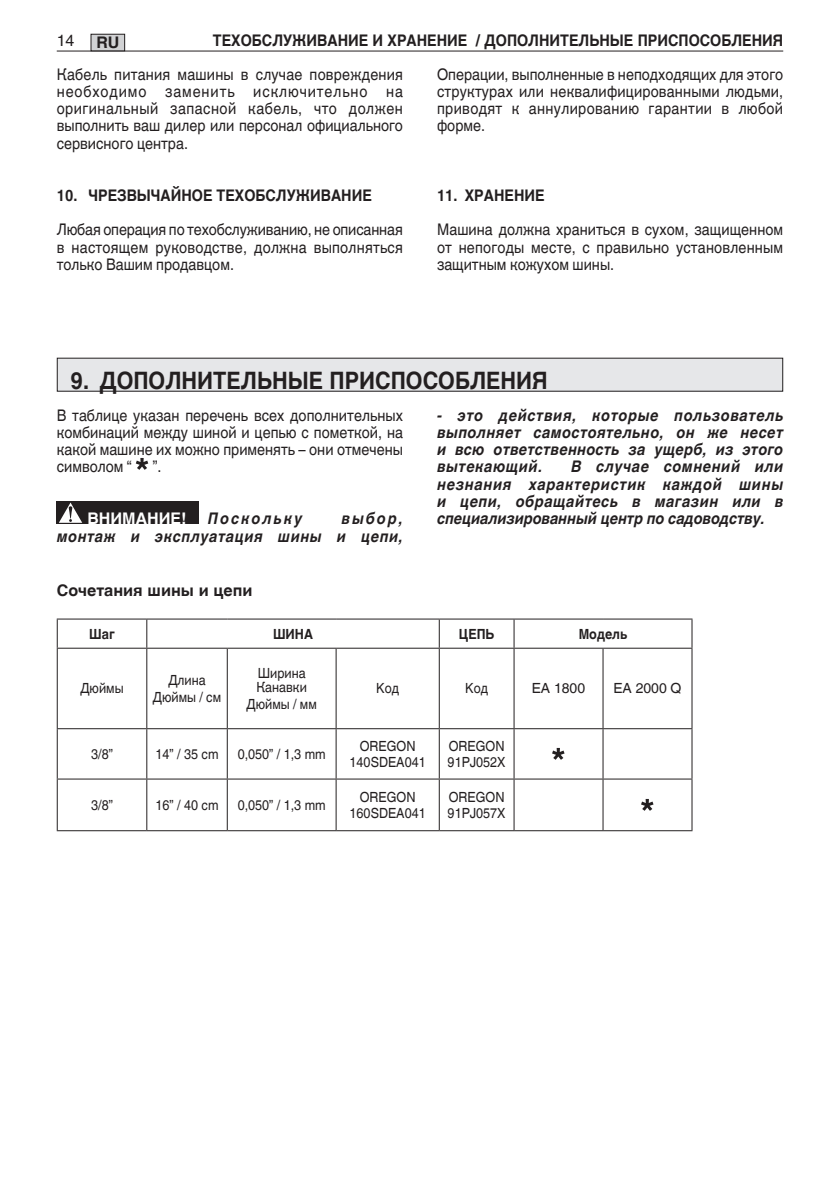
<style>
.page{position:relative;width:840px;height:1191px;background:#fff}
.page>*{position:absolute;margin:0;border:0;box-sizing:border-box;transform-origin:0 0}
.Normale{font:700 24px "Helvetica World";color:#231f20;scale:.9 1}
.Normale-2{font:16px/17.2px "Helvetica World";color:#231f20;text-align:justify;scale:.9 1}
.t1{font:italic 700 16px/17.2px "Helvetica World";letter-spacing:.02em;color:#231f20;text-align:justify;scale:.9 1}
.Normale-3{font:700 16px "Helvetica World";color:#231f20;scale:.9 1}
.t2{font:italic 700 16px/17.2px "Helvetica World";letter-spacing:.045em;color:#231f20;text-align:right;scale:.9 1}
.Normale-4{font:700 16px "Helvetica World";color:#231f20}
.t3{font:italic 700 16px "Helvetica World";letter-spacing:.145em;color:#231f20;scale:.9 1}
.Normale-5{font:700 16px "Helvetica World";color:#fff}
.Normale-6{font:16px "Helvetica World";color:#231f20}
.Normale-7{font:14px "Helvetica World";color:#231f20;scale:.9 1}
.Normale-8{font:700 14px "Helvetica World";color:#231f20;scale:.9 1}
.Normale-9{font:14px "Helvetica World";color:#231f20}
</style>
<div class="page">
<hr style="left:57px;top:51px;width:725px;height:1px;background:#231f20">
<div style="left:91px;top:34px;width:34px;height:17px;background:#d1d2d4"></div>
<div style="left:91px;top:34px;width:34px;height:17px;border:1px solid #231f20"></div>
<svg style="left:136px;top:458px;width:12px;height:12px"></svg>
<div style="left:57px;top:501px;width:28px;height:23px;background:#231f20"></div>
<svg style="left:59px;top:502px;width:23px;height:21px"></svg>
<div style="left:85px;top:501px;width:113px;height:23px;background:#231f20"></div>
<div style="left:57px;top:358px;width:725px;height:33px;background:#e6e7e9"></div>
<div style="left:57px;top:358px;width:725px;height:34px;border:1px solid #231f20"></div>
<svg style="left:58px;top:619px;width:633px;height:211px"></svg>
<hr style="left:57px;top:618px;width:90px;height:1px;background:#231f20">
<svg style="left:57px;top:619px;width:1px;height:28px"></svg>
<hr style="left:147px;top:618px;width:80px;height:1px;background:#231f20">
<svg style="left:146px;top:619px;width:1px;height:28px"></svg>
<hr style="left:227px;top:618px;width:109px;height:1px;background:#231f20">
<hr style="left:336px;top:618px;width:103px;height:1px;background:#231f20">
<hr style="left:439px;top:618px;width:74px;height:1px;background:#231f20">
<svg style="left:438px;top:619px;width:1px;height:28px"></svg>
<hr style="left:513px;top:618px;width:89px;height:1px;background:#231f20">
<svg style="left:513px;top:619px;width:1px;height:28px"></svg>
<hr style="left:602px;top:618px;width:90px;height:1px;background:#231f20">
<svg style="left:691px;top:619px;width:1px;height:28px"></svg>
<hr style="left:57px;top:647px;width:90px;height:1px;background:#231f20">
<hr style="left:57px;top:648px;width:1px;height:80px;background:#231f20">
<hr style="left:147px;top:647px;width:80px;height:1px;background:#231f20">
<hr style="left:146px;top:648px;width:1px;height:80px;background:#231f20">
<hr style="left:227px;top:647px;width:109px;height:1px;background:#231f20">
<hr style="left:227px;top:648px;width:1px;height:80px;background:#231f20">
<hr style="left:336px;top:647px;width:103px;height:1px;background:#231f20">
<hr style="left:335px;top:648px;width:1px;height:80px;background:#231f20">
<hr style="left:439px;top:647px;width:74px;height:1px;background:#231f20">
<hr style="left:438px;top:648px;width:1px;height:80px;background:#231f20">
<hr style="left:513px;top:647px;width:89px;height:1px;background:#231f20">
<hr style="left:513px;top:648px;width:1px;height:80px;background:#231f20">
<hr style="left:602px;top:647px;width:90px;height:1px;background:#231f20">
<hr style="left:602px;top:648px;width:1px;height:80px;background:#231f20">
<hr style="left:691px;top:648px;width:1px;height:80px;background:#231f20">
<hr style="left:57px;top:728px;width:90px;height:1px;background:#231f20">
<hr style="left:57px;top:729px;width:1px;height:49px;background:#231f20">
<hr style="left:147px;top:728px;width:80px;height:1px;background:#231f20">
<hr style="left:146px;top:729px;width:1px;height:49px;background:#231f20">
<hr style="left:227px;top:728px;width:109px;height:1px;background:#231f20">
<hr style="left:227px;top:729px;width:1px;height:49px;background:#231f20">
<hr style="left:336px;top:728px;width:103px;height:1px;background:#231f20">
<hr style="left:335px;top:729px;width:1px;height:49px;background:#231f20">
<hr style="left:439px;top:728px;width:74px;height:1px;background:#231f20">
<hr style="left:438px;top:729px;width:1px;height:49px;background:#231f20">
<hr style="left:513px;top:728px;width:89px;height:1px;background:#231f20">
<hr style="left:513px;top:729px;width:1px;height:49px;background:#231f20">
<hr style="left:602px;top:728px;width:90px;height:1px;background:#231f20">
<hr style="left:602px;top:729px;width:1px;height:49px;background:#231f20">
<hr style="left:691px;top:729px;width:1px;height:49px;background:#231f20">
<hr style="left:57px;top:778px;width:90px;height:1px;background:#231f20">
<hr style="left:57px;top:779px;width:1px;height:51px;background:#231f20">
<hr style="left:147px;top:778px;width:80px;height:1px;background:#231f20">
<hr style="left:146px;top:779px;width:1px;height:51px;background:#231f20">
<hr style="left:227px;top:778px;width:109px;height:1px;background:#231f20">
<hr style="left:227px;top:779px;width:1px;height:51px;background:#231f20">
<hr style="left:336px;top:778px;width:103px;height:1px;background:#231f20">
<hr style="left:335px;top:779px;width:1px;height:51px;background:#231f20">
<hr style="left:439px;top:778px;width:74px;height:1px;background:#231f20">
<hr style="left:438px;top:779px;width:1px;height:51px;background:#231f20">
<hr style="left:513px;top:778px;width:89px;height:1px;background:#231f20">
<hr style="left:513px;top:779px;width:1px;height:51px;background:#231f20">
<hr style="left:602px;top:778px;width:90px;height:1px;background:#231f20">
<hr style="left:602px;top:779px;width:1px;height:51px;background:#231f20">
<hr style="left:691px;top:779px;width:1px;height:51px;background:#231f20">
<hr style="left:57px;top:830px;width:90px;height:1px;background:#231f20">
<hr style="left:147px;top:830px;width:80px;height:1px;background:#231f20">
<hr style="left:227px;top:830px;width:109px;height:1px;background:#231f20">
<hr style="left:336px;top:830px;width:103px;height:1px;background:#231f20">
<hr style="left:439px;top:830px;width:74px;height:1px;background:#231f20">
<hr style="left:513px;top:830px;width:89px;height:1px;background:#231f20">
<hr style="left:602px;top:830px;width:90px;height:1px;background:#231f20">
<svg style="left:551px;top:748px;width:13px;height:12px"></svg>
<svg style="left:640px;top:799px;width:13px;height:12px"></svg>
<p class="Normale-6" style="left:57px;top:31px;width:19px">14</p>
<p class="Normale-4" style="left:96px;top:33px;width:24px">RU</p>
<p class="Normale-3" style="left:213px;top:31px;width:634px">ТЕХОБСЛУЖИВАНИЕ И ХРАНЕНИЕ / ДОПОЛНИТЕЛЬНЫЕ ПРИСПОСОБЛЕНИЯ</p>
<p class="Normale-2" style="left:57px;top:65px;width:386px">Кабель питания машины в случае повреждения необходимо заменить исключительно на оригинальный запасной кабель, что должен выполнить ваш дилер или персонал официального сервисного центра.</p>
<p class="Normale-3" style="left:57px;top:186px;width:351px">10. ЧРЕЗВЫЧАЙНОЕ ТЕХОБСЛУЖИВАНИЕ</p>
<p class="Normale-2" style="left:57px;top:221px;width:386px">Любая операция по техобслуживанию, не описанная в настоящем руководстве, должна выполняться только Вашим продавцом.</p>
<p class="Normale-2" style="left:437px;top:65px;width:386px">Операции, выполненные в неподходящих для этого структурах или неквалифицированными людьми, приводят к аннулированию гарантии в любой форме.</p>
<p class="Normale-3" style="left:437px;top:186px;width:121px">11. ХРАНЕНИЕ</p>
<p class="Normale-2" style="left:437px;top:221px;width:386px">Машина должна храниться в сухом, защищенном от непогоды месте, с правильно установленным защитным кожухом шины.</p>
<p class="Normale" style="left:70px;top:366px;width:531px">9. ДОПОЛНИТЕЛЬНЫЕ ПРИСПОСОБЛЕНИЯ</p>
<p class="Normale-2" style="left:57px;top:406px;width:386px">В таблице указан перечень всех дополнительных комбинаций между шиной и цепью с пометкой, на какой машине их можно применять – они отмечены символом “</p>
<p class="Normale-2" style="left:153px;top:458px;width:11px">”.</p>
<p class="t2" style="left:57px;top:510px;width:386px">выбор,<br>монтаж и эксплуатация шины и цепи,</p>
<p class="Normale-5" style="left:87px;top:509px;width:100px">ВНИМАНИЕ!</p>
<p class="t3" style="left:208px;top:509px;width:106px">Поскольку</p>
<p class="t1" style="left:437px;top:406px;width:386px">- это действия, которые пользователь выполняет самостоятельно, он же несет и всю ответственность за ущерб, из этого вытекающий.</p>
<p class="t1" style="left:437px;top:458px;width:386px;text-indent:134px">В случае сомнений или незнания характеристик каждой шины и цепи, обращайтесь в магазин или в специализированный центр по садоводству.</p>
<p class="Normale-4" style="left:57px;top:581px;width:197px">Сочетания шины и цепи</p>
<p class="Normale-8" style="left:89px;top:625px;width:30px">Шаг</p>
<p class="Normale-8" style="left:273px;top:625px;width:46px">ШИНА</p>
<p class="Normale-8" style="left:458px;top:625px;width:41px">ЦЕПЬ</p>
<p class="Normale-8" style="left:578px;top:625px;width:56px">Модель</p>
<p class="Normale-7" style="left:80px;top:680px;width:49px">Дюймы</p>
<p class="Normale-7" style="left:168px;top:672px;width:43px">Длина</p>
<p class="Normale-7" style="left:153px;top:689px;width:77px">Дюймы / cм</p>
<p class="Normale-7" style="left:257px;top:665px;width:55px">Ширина</p>
<p class="Normale-7" style="left:256px;top:679px;width:57px">Канавки</p>
<p class="Normale-7" style="left:246px;top:696px;width:80px">Дюймы / мм</p>
<p class="Normale-7" style="left:91px;top:746px;width:26px">3/8”</p>
<p class="Normale-7" style="left:155px;top:746px;width:71px">14” / 35 cm</p>
<p class="Normale-7" style="left:237px;top:746px;width:99px">0,050” / 1,3 mm</p>
<p class="Normale-7" style="left:91px;top:797px;width:26px">3/8”</p>
<p class="Normale-7" style="left:155px;top:797px;width:71px">16” / 40 cm</p>
<p class="Normale-7" style="left:237px;top:797px;width:99px">0,050” / 1,3 mm</p>
<p class="Normale-7" style="left:376px;top:680px;width:27px">Kод</p>
<p class="Normale-7" style="left:465px;top:680px;width:27px">Kод</p>
<p class="Normale-9" style="left:531px;top:680px;width:55px">EA 1800</p>
<p class="Normale-9" style="left:613px;top:680px;width:69px">EA 2000 Q</p>
<p class="Normale-7" style="left:359px;top:737px;width:63px">OREGON</p>
<p class="Normale-7" style="left:349px;top:754px;width:86px">140SDEA041</p>
<p class="Normale-7" style="left:359px;top:788px;width:63px">OREGON</p>
<p class="Normale-7" style="left:349px;top:805px;width:86px">160SDEA041</p>
<p class="Normale-7" style="left:448px;top:737px;width:63px">OREGON</p>
<p class="Normale-7" style="left:447px;top:754px;width:66px">91PJ052X</p>
<p class="Normale-7" style="left:448px;top:788px;width:63px">OREGON</p>
<p class="Normale-7" style="left:447px;top:805px;width:66px">91PJ057X</p>
</div>
